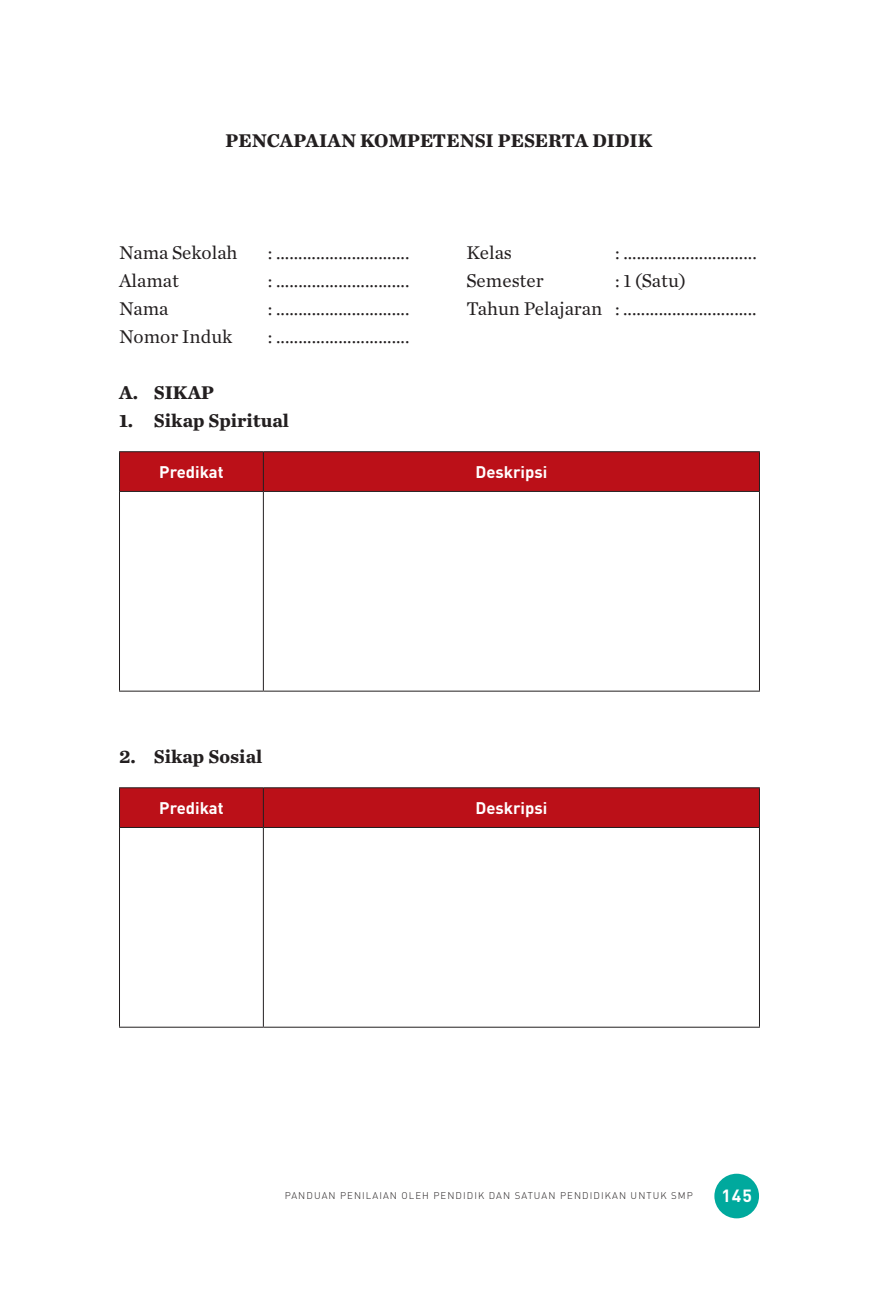
<style>
.page{position:relative;width:893px;height:1290px;background:#fff}
.page>*{position:absolute;margin:0;border:0;box-sizing:border-box;transform-origin:0 0}
.t1{font:19.25px "Chronicle Text G1";color:#231f20}
.t2{font:700 19.25px "Chronicle Text G1";color:#231f20}
.t3{font:700 17.5px "DIN Pro";color:#fff}
.t4{font:700 16.62px "DIN Pro";color:#fff}
.t5{font:300 9.62px "DIN Pro";letter-spacing:.11em;color:#231f20}
</style>
<div class="page">
<div style="left:714px;top:1174px;width:45px;height:44px;background:#00a99d;border-radius:50%"></div>
<div style="left:120px;top:452px;width:639px;height:39px;background:#bb1018"></div>
<hr style="left:119px;top:451px;width:144px;height:1px;background:#231f20">
<hr style="left:119px;top:452px;width:1px;height:39px;background:#231f20">
<hr style="left:263px;top:451px;width:497px;height:1px;background:#231f20">
<hr style="left:263px;top:452px;width:1px;height:39px;background:#231f20">
<hr style="left:759px;top:452px;width:1px;height:39px;background:#231f20">
<hr style="left:119px;top:491px;width:144px;height:1px;background:#231f20">
<hr style="left:119px;top:492px;width:1px;height:199px;background:#231f20">
<hr style="left:263px;top:491px;width:497px;height:1px;background:#231f20">
<hr style="left:263px;top:492px;width:1px;height:199px;background:#231f20">
<hr style="left:759px;top:492px;width:1px;height:199px;background:#231f20">
<hr style="left:119px;top:691px;width:144px;height:1px;background:#231f20">
<hr style="left:263px;top:691px;width:497px;height:1px;background:#231f20">
<div style="left:120px;top:788px;width:639px;height:39px;background:#bb1018"></div>
<hr style="left:119px;top:787px;width:144px;height:1px;background:#231f20">
<hr style="left:119px;top:788px;width:1px;height:39px;background:#231f20">
<hr style="left:263px;top:787px;width:497px;height:1px;background:#231f20">
<hr style="left:263px;top:788px;width:1px;height:39px;background:#231f20">
<hr style="left:759px;top:788px;width:1px;height:39px;background:#231f20">
<hr style="left:119px;top:827px;width:144px;height:1px;background:#231f20">
<hr style="left:119px;top:828px;width:1px;height:199px;background:#231f20">
<hr style="left:263px;top:827px;width:497px;height:1px;background:#231f20">
<hr style="left:263px;top:828px;width:1px;height:199px;background:#231f20">
<hr style="left:759px;top:828px;width:1px;height:199px;background:#231f20">
<hr style="left:119px;top:1027px;width:144px;height:1px;background:#231f20">
<hr style="left:263px;top:1027px;width:497px;height:1px;background:#231f20">
<p class="t2" style="left:226px;top:125px;width:94px">PENCAPAIAN</p>
<p class="t2" style="left:360px;top:125px;width:74px">KOMPETENSI</p>
<p class="t2" style="left:498px;top:125px;width:26px">PESE</p>
<p class="t2" style="left:548px;top:125px;width:106px">RTA DIDIK</p>
<p class="t1" style="left:119px;top:238px;width:120px">Nama Sekolah</p>
<p class="t1" style="left:268px;top:238px;width:143px">: ..............................</p>
<p class="t1" style="left:466px;top:238px;width:47px">Kelas</p>
<p class="t1" style="left:615px;top:238px;width:143px">: ..............................</p>
<p class="t1" style="left:119px;top:266px;width:61px">Alamat</p>
<p class="t1" style="left:268px;top:266px;width:143px">: ..............................</p>
<p class="t1" style="left:466px;top:266px;width:79px">Semester</p>
<p class="t1" style="left:615px;top:266px;width:72px">: 1 (Satu)</p>
<p class="t1" style="left:119px;top:294px;width:51px">Nama</p>
<p class="t1" style="left:268px;top:294px;width:143px">: ..............................</p>
<p class="t1" style="left:466px;top:294px;width:292px">Tahun Pelajaran : ..............................</p>
<p class="t1" style="left:119px;top:322px;width:115px">Nomor Induk</p>
<p class="t1" style="left:268px;top:322px;width:143px">: ..............................</p>
<p class="t2" style="left:119px;top:377px;width:95px">A. S ikap</p>
<p class="t2" style="left:119px;top:405px;width:172px">1. Sikap Spiritual</p>
<p class="t4" style="left:159px;top:458px;width:66px">Predikat</p>
<p class="t4" style="left:475px;top:458px;width:74px">Deskripsi</p>
<p class="t2" style="left:119px;top:741px;width:145px">2. Sikap Sosial</p>
<p class="t4" style="left:159px;top:794px;width:66px">Predikat</p>
<p class="t4" style="left:475px;top:794px;width:74px">Deskripsi</p>
<p class="t5" style="left:285px;top:1188px;width:409px">PANDUAN PENILAIAN OLEH PENDIDIK DAN SATUAN PENDIDIKAN UNTUK SMP</p>
<p class="t3" style="left:722px;top:1181px;width:32px">145</p>
</div>
